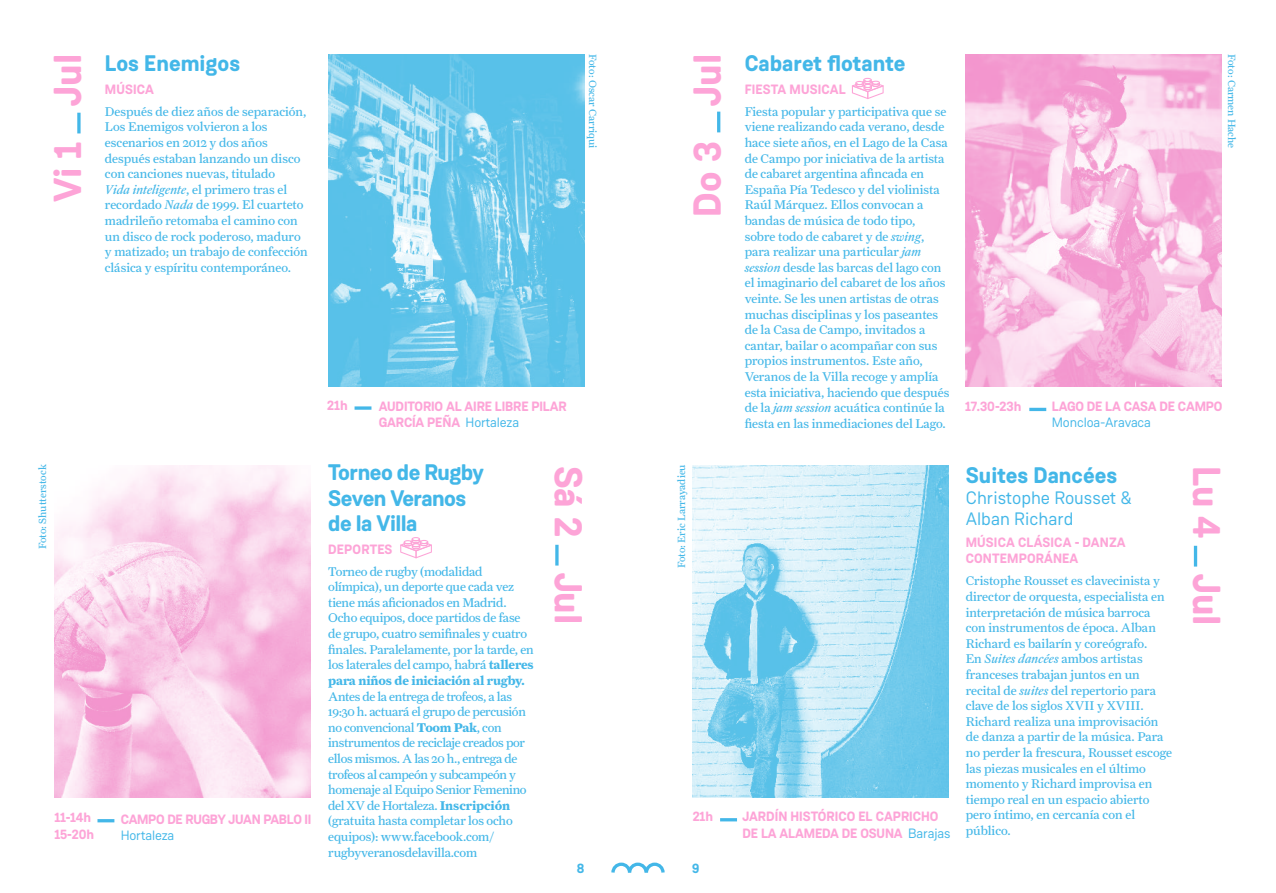
<style>
.page{position:relative;width:1276px;height:893px;background:#fff}
.page>*{position:absolute;margin:0;border:0;box-sizing:border-box;transform-origin:0 0}
.t1{font:700 39px "Weissenhof Grotesk";color:#fda4d7}
.t2{font:700 22.5px/25.5px "Weissenhof Grotesk";letter-spacing:-.01em;color:#43b7e8}
.t3{font:18px/21px "Weissenhof Grotesk";color:#43b7e8}
.t4{font:700 13.5px/16.2px "Weissenhof Grotesk";letter-spacing:-.01em;color:#fda4d7}
.t5{font:700 13.5px/16.2px "Weissenhof Grotesk";letter-spacing:.01em;color:#fda4d7}
.t6{font:13.5px "Weissenhof Grotesk";letter-spacing:-.01em;color:#43b7e8}
.t7{font:700 13.5px "Weissenhof Grotesk";color:#43b7e8}
.t8{font:12.75px/15.6px "Farnham Text";color:#43b7e8}
.t9{font:12.75px/15.6px "Farnham Text";letter-spacing:-.025em;color:#43b7e8}
.t10{font:10.5px "Farnham Text";color:#43b7e8}
.s1{font-style:italic}
.s2{font-weight:400;color:#43b7e8}
.s3{font-weight:700}
</style>
<div class="page">
<svg style="left:611px;top:862px;width:54px;height:11px"></svg>
<hr style="left:97px;top:819px;width:17px;height:3px;background:#43b7e8">
<svg style="left:354px;top:406px;width:17px;height:4px"></svg>
<img style="left:54px;top:465px;width:256px;height:332px">
<svg style="left:77px;top:113px;width:4px;height:20px"></svg>
<hr style="left:555px;top:545px;width:3px;height:21px;background:#43b7e8">
<img style="left:328px;top:54px;width:256px;height:332px">
<img style="left:965px;top:54px;width:257px;height:332px">
<hr style="left:1194px;top:546px;width:3px;height:21px;background:#43b7e8">
<hr style="left:720px;top:818px;width:17px;height:3px;background:#43b7e8">
<img style="left:692px;top:466px;width:256px;height:332px">
<hr style="left:717px;top:112px;width:3px;height:20px;background:#43b7e8">
<hr style="left:1029px;top:408px;width:17px;height:3px;background:#43b7e8">
<svg style="left:400px;top:537px;width:32px;height:21px"></svg>
<svg style="left:852px;top:78px;width:31px;height:21px"></svg>
<p class="t10" style="left:599px;top:54px;width:96px;rotate:90deg">Foto: Oscar Carriqui</p>
<p class="t10" style="left:1238px;top:54px;width:96px;rotate:90deg">Foto: Carmen Hache</p>
<h2 class="t2" style="left:105px;top:51px;width:137px">Los Enemigos</h2>
<p class="t4" style="left:105px;top:81px;width:51px">MÚSICA</p>
<p class="t8" style="left:105px;top:103px;width:204px">Después de diez años de separación, Los Enemigos volvieron a los escenarios en 2012 y dos años después estaban lanzando un disco con canciones nuevas, titulado<br><span class="s1">Vida inteligente</span>, el primero tras el recordado <span class="s1">Nada</span> de 1999. El cuarteto madrileño retomaba el camino con un disco de rock poderoso, maduro y matizado; un trabajo de confección clásica y espíritu contemporáneo.</p>
<h2 class="t2" style="left:744px;top:51px;width:162px">Cabaret flotante</h2>
<p class="t5" style="left:744px;top:81px;width:103px">FIESTA MUSICAL</p>
<p class="t8" style="left:744px;top:103px;width:206px">Fiesta popular y participativa que se viene realizando cada verano, desde hace siete años, en el Lago de la Casa de Campo por iniciativa de la artista de cabaret argentina afincada en España Pía Tedesco y del violinista Raúl Márquez. Ellos convocan a bandas de música de todo tipo, sobre todo de cabaret y de <span class="s1">swing</span>, para realizar una particular <span class="s1">jam session</span> desde las barcas del lago con el imaginario del cabaret de los años veinte. Se les unen artistas de otras muchas disciplinas y los paseantes de la Casa de Campo, invitados a cantar, bailar o acompañar con sus propios instrumentos. Este año, Veranos de la Villa recoge y amplía esta iniciativa, haciendo que después de la <span class="s1">jam session</span> acuática continúe la fiesta en las inmediaciones del Lago.</p>
<h1 class="t1" style="left:683px;top:217px;width:164px;rotate:-90deg">Do 3 Jul</h1>
<h1 class="t1" style="left:43px;top:202px;width:150px;rotate:-90deg">Vi 1 Jul</h1>
<p class="t4" style="left:327px;top:397px;width:22px">21h</p>
<p class="t4" style="left:379px;top:398px;width:189px">AUDITORIO AL AIRE LIBRE PILAR<br>GARCÍA PEÑA <span class="s2">Hortaleza</span></p>
<h1 class="t1" style="left:593px;top:466px;width:160px;rotate:90deg">Sá 2 Jul</h1>
<p class="t4" style="left:1051px;top:399px;width:172px">LAGO DE LA CASA DE CAMPO</p>
<p class="t6" style="left:1051px;top:415px;width:101px">Moncloa-Aravaca</p>
<p class="t4" style="left:965px;top:398px;width:58px">17.30-23h</p>
<h2 class="t2" style="left:328px;top:460px;width:157px">Torneo de Rugby<br>Seven Veranos de la Villa</h2>
<p class="t5" style="left:328px;top:541px;width:66px">DEPORTES</p>
<p class="t8" style="left:328px;top:563px;width:207px">Torneo de rugby (modalidad olímpica), un deporte que cada vez tiene más aficionados en Madrid.<br>Ocho equipos, doce partidos de fase de grupo, cuatro semifinales y cuatro finales. Paralelamente, por la tarde, en los laterales del campo, habrá <span class="s3">talleres para niños de iniciación al rugby.</span></p>
<p class="t9" style="left:328px;top:688px;width:200px">Antes de la entrega de trofeos, a las 19:30 h. actuará el grupo de percusión no convencional <span class="s3">Toom Pak</span>, con instrumentos de reciclaje creados por ellos mismos. A las 20 h., entrega de trofeos al campeón y subcampeón y homenaje al Equipo Senior Femenino del XV de Hortaleza. <span class="s3">Inscripción </span>(gratuita hasta completar los ocho equipos): www.facebook.com/ rugbyveranosdelavilla.com</p>
<p class="t10" style="left:36px;top:549px;width:86px;rotate:-90deg">Foto: Shutterstock</p>
<p class="t10" style="left:675px;top:568px;width:105px;rotate:-90deg">Foto: Eric Larrayadieu</p>
<h2 class="t2" style="left:965px;top:462px;width:153px">Suites Dancées</h2>
<h3 class="t3" style="left:965px;top:487px;width:167px">Christophe Rousset &amp;<br>Alban Richard</h3>
<p class="t5" style="left:965px;top:535px;width:161px">MÚSICA CLÁSICA - DANZA<br>CONTEMPORÁNEA</p>
<p class="t8" style="left:965px;top:573px;width:208px">Cristophe Rousset es clavecinista y director de orquesta, especialista en interpretación de música barroca con instrumentos de época. Alban<br>Richard es bailarín y coreógrafo.<br>En <span class="s1">Suites dancées</span> ambos artistas franceses trabajan juntos en un recital de <span class="s1">suites</span> del repertorio para clave de los siglos XVII y XVIII.<br>Richard realiza una improvisación de danza a partir de la música. Para no perder la frescura, Rousset escoge las piezas musicales en el último momento y Richard improvisa en tiempo real en un espacio abierto pero íntimo, en cercanía con el público.</p>
<h1 class="t1" style="left:1231px;top:466px;width:162px;rotate:90deg">Lu 4 Jul</h1>
<p class="t4" style="left:742px;top:809px;width:209px">JARDÍN HISTÓRICO EL CAPRICHO<br>DE LA ALAMEDA DE OSUNA <span class="s2">Barajas</span></p>
<p class="t4" style="left:693px;top:809px;width:22px">21h</p>
<p class="t4" style="left:54px;top:810px;width:41px">11-14h<br>15-20h</p>
<p class="t4" style="left:121px;top:811px;width:192px">CAMPO DE RUGBY JUAN PABLO II</p>
<p class="t6" style="left:121px;top:827px;width:55px">Hortaleza</p>
<p class="t7" style="left:577px;top:860px;width:9px">8</p>
<p class="t7" style="left:692px;top:860px;width:9px">9</p>
</div>
